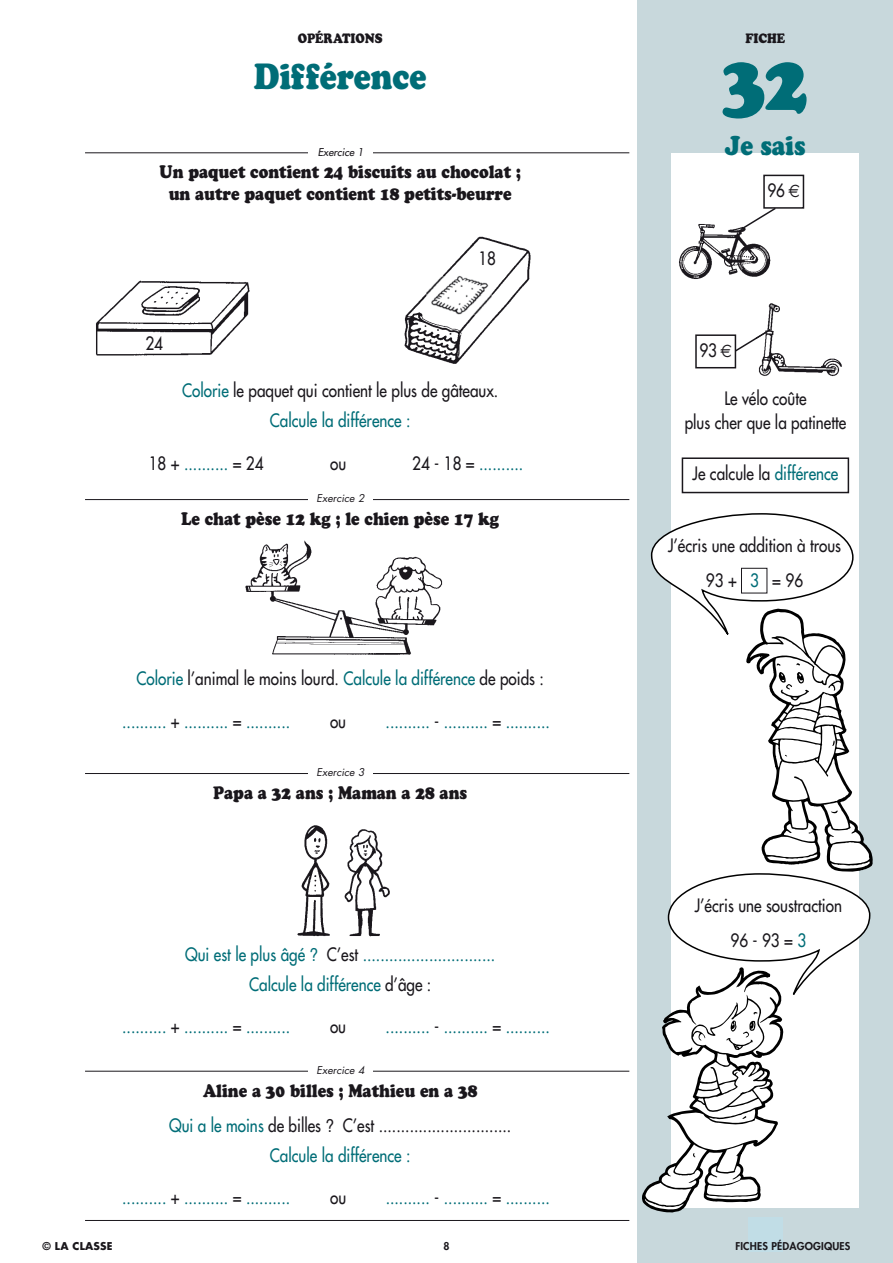
<style>
.page{position:relative;width:893px;height:1263px;background:#fff}
.page>*{position:absolute;margin:0;border:0;box-sizing:border-box;transform-origin:0 0}
.t1{font:900 81px "Cooper";color:#006d77;scale:.85 1}
.t2{font:900 36px "Cooper";color:#006d77;scale:.85 1}
.t3{font:900 27px "Cooper";color:#006d77;scale:.85 1}
.t4{font:18px/34.5px "Futura";color:#1a171c;text-align:center;scale:.85 1}
.t5{font:18px/30px "Futura";color:#006d77;text-align:center;scale:.85 1}
.t6{font:900 18px/21.6px "Cooper";color:#1a171c;text-align:center;scale:.85 1}
.t7{font:900 13.5px "Cooper";color:#1a171c;scale:.85 1}
.t8{font:italic 10.5px "Futura";color:#1a171c}
.t9{font:800 10.5px "Futura";letter-spacing:.02em;color:#1a171c}
.t10{font:italic 10.5px "Futura";color:#1a171c}
.t11{font:700 10.5px "Futura";letter-spacing:.02em;color:#1a171c}
.s1{color:#006d77}
.s2{color:#1a171c}
.s3{font-family:"Helvetica"}
.s4{font-family:"Euro Sans"}
</style>
<div class="page">
<div style="left:638px;top:0;width:255px;height:1263px;background:#c8d8dc"></div>
<div style="left:672px;top:153px;width:187px;height:1055px;background:#fff"></div>
<hr style="left:85px;top:1220px;width:544px;height:1px;background:#1a171c">
<hr style="left:85px;top:152px;width:544px;height:1px;background:#1a171c">
<div style="left:308px;top:147px;width:65px;height:12px;background:#fff"></div>
<hr style="left:85px;top:499px;width:544px;height:1px;background:#1a171c">
<div style="left:308px;top:493px;width:65px;height:13px;background:#fff"></div>
<hr style="left:85px;top:773px;width:544px;height:1px;background:#1a171c">
<div style="left:308px;top:767px;width:65px;height:13px;background:#fff"></div>
<hr style="left:85px;top:1071px;width:544px;height:1px;background:#1a171c">
<div style="left:308px;top:1065px;width:65px;height:12px;background:#fff"></div>
<div style="left:682px;top:457px;width:167px;height:36px;border:2px solid #1a171c"></div>
<svg style="left:642px;top:512px;width:231px;height:701px"></svg>
<img style="left:245px;top:540px;width:198px;height:115px">
<img style="left:404px;top:236px;width:127px;height:128px">
<img style="left:96px;top:280px;width:154px;height:76px">
<svg style="left:124px;top:285px;width:112px;height:36px"></svg>
<img style="left:141px;top:281px;width:59px;height:4px">
<img style="left:141px;top:285px;width:59px;height:34px">
<img style="left:424px;top:269px;width:70px;height:52px">
<img style="left:297px;top:825px;width:33px;height:112px">
<img style="left:344px;top:829px;width:46px;height:108px">
<img style="left:679px;top:224px;width:92px;height:55px">
<div style="left:763px;top:175px;width:41px;height:34px;border:2px solid #1a171c"></div>
<svg style="left:738px;top:206px;width:39px;height:26px"></svg>
<svg style="left:736px;top:334px;width:20px;height:17px"></svg>
<img style="left:756px;top:303px;width:86px;height:74px">
<img style="left:756px;top:329px;width:15px;height:10px">
<div style="left:695px;top:334px;width:41px;height:34px;border:2px solid #1a171c"></div>
<div style="left:748px;top:1217px;width:34px;height:34px;background:#c1dde6"></div>
<p class="t7" style="left:298px;top:30px;width:102px">OPÉRATIONS</p>
<h2 class="t2" style="left:254px;top:55px;width:205px">Différence</h2>
<p class="t10" style="left:318px;top:145px;width:49px">Exercice 1</p>
<p class="t6" style="left:160px;top:161px;width:426px">Un paquet contient 24 biscuits au chocolat ; un autre paquet contient 18 petits-beurre</p>
<p class="t4" style="left:478px;top:241px;width:22px">18</p>
<p class="t4" style="left:145px;top:326px;width:22px">24</p>
<p class="t4" style="left:182px;top:376px;width:374px;line-height:30px"><span class="s1">Colorie</span> le paquet qui contient le plus de gâteaux.<br><span class="s1">Calcule la différence :</span></p>
<p class="t5" style="left:149px;top:448px;width:137px"><span class="s2">18 +</span> .......... <span class="s2">= 24</span></p>
<p class="t4" style="left:330px;top:446px;width:20px">ou</p>
<p class="t5" style="left:412px;top:448px;width:132px"><span class="s2">24 - 18 =</span> ..........</p>
<p class="t8" style="left:317px;top:492px;width:52px">Exercice 2</p>
<p class="t6" style="left:181px;top:508px;width:376px">Le chat pèse 12 kg ; le chien pèse 17 kg</p>
<p class="t4" style="left:136px;top:662px;width:481px"><span class="s1">Colorie</span> l’animal le moins lourd. <span class="s1">Calcule la différence</span> de poids :</p>
<p class="t5" style="left:122px;top:706px;width:199px">.......... <span class="s2">+</span> .......... <span class="s2">=</span> ..........</p>
<p class="t4" style="left:330px;top:704px;width:20px">ou</p>
<p class="t5" style="left:386px;top:706px;width:195px">.......... <span class="s2">-</span> .......... <span class="s2">=</span> ..........</p>
<p class="t8" style="left:317px;top:765px;width:52px">Exercice 3</p>
<p class="t6" style="left:213px;top:782px;width:300px">Papa a 32 ans ; Maman a 28 ans</p>
<p class="t5" style="left:185px;top:939px;width:366px">Qui est le plus âgé <span class="s3">?</span> <span class="s2">C’est</span> ..............................<br>Calcule la différence <span class="s2">d’âge :</span></p>
<p class="t5" style="left:122px;top:1011px;width:199px">.......... <span class="s2">+</span> .......... <span class="s2">=</span> ..........</p>
<p class="t4" style="left:330px;top:1009px;width:20px">ou</p>
<p class="t5" style="left:386px;top:1011px;width:195px">.......... <span class="s2">-</span> .......... <span class="s2">=</span> ..........</p>
<p class="t8" style="left:317px;top:1063px;width:52px">Exercice 4</p>
<p class="t6" style="left:203px;top:1080px;width:324px">Aline a 30 billes ; Mathieu en a 38</p>
<p class="t4" style="left:169px;top:1110px;width:404px;line-height:30px"><span class="s1">Qui a le moins</span> de billes <span class="s3">?</span> C’est ..............................<br><span class="s1">Calcule la différence :</span></p>
<p class="t5" style="left:122px;top:1183px;width:199px">.......... <span class="s2">+</span> .......... <span class="s2">=</span> ..........</p>
<p class="t4" style="left:330px;top:1180px;width:20px">ou</p>
<p class="t5" style="left:386px;top:1183px;width:195px">.......... <span class="s2">-</span> .......... <span class="s2">=</span> ..........</p>
<p class="t7" style="left:746px;top:30px;width:48px">FICHE</p>
<h1 class="t1" style="left:723px;top:33px;width:102px">32</h1>
<h3 class="t3" style="left:725px;top:129px;width:96px">Je sais</h3>
<p class="t4" style="left:767px;top:173px;width:40px">96 <span class="s4">€</span></p>
<p class="t4" style="left:699px;top:333px;width:40px">93 <span class="s4">€</span></p>
<p class="t4" style="left:685px;top:386px;width:191px;line-height:24.6px">Le vélo coûte<br>plus cher que la patinette</p>
<p class="t4" style="left:692px;top:456px;width:173px">Je calcule la <span class="s1">différence</span></p>
<p class="t4" style="left:668px;top:528px;width:205px">J’écris une addition à trous<br>93 + <span class="s1">3</span> = 96</p>
<p class="t4" style="left:695px;top:888px;width:175px">J’écris une soustraction<br>96 - 93 = <span class="s1">3</span></p>
<p class="t11" style="left:43px;top:1239px;width:72px">© LA CLASSE</p>
<p class="t9" style="left:443px;top:1239px;width:8px">8</p>
<p class="t9" style="left:735px;top:1239px;width:117px">FICHES PÉDAGOGIQUES</p>
</div>
